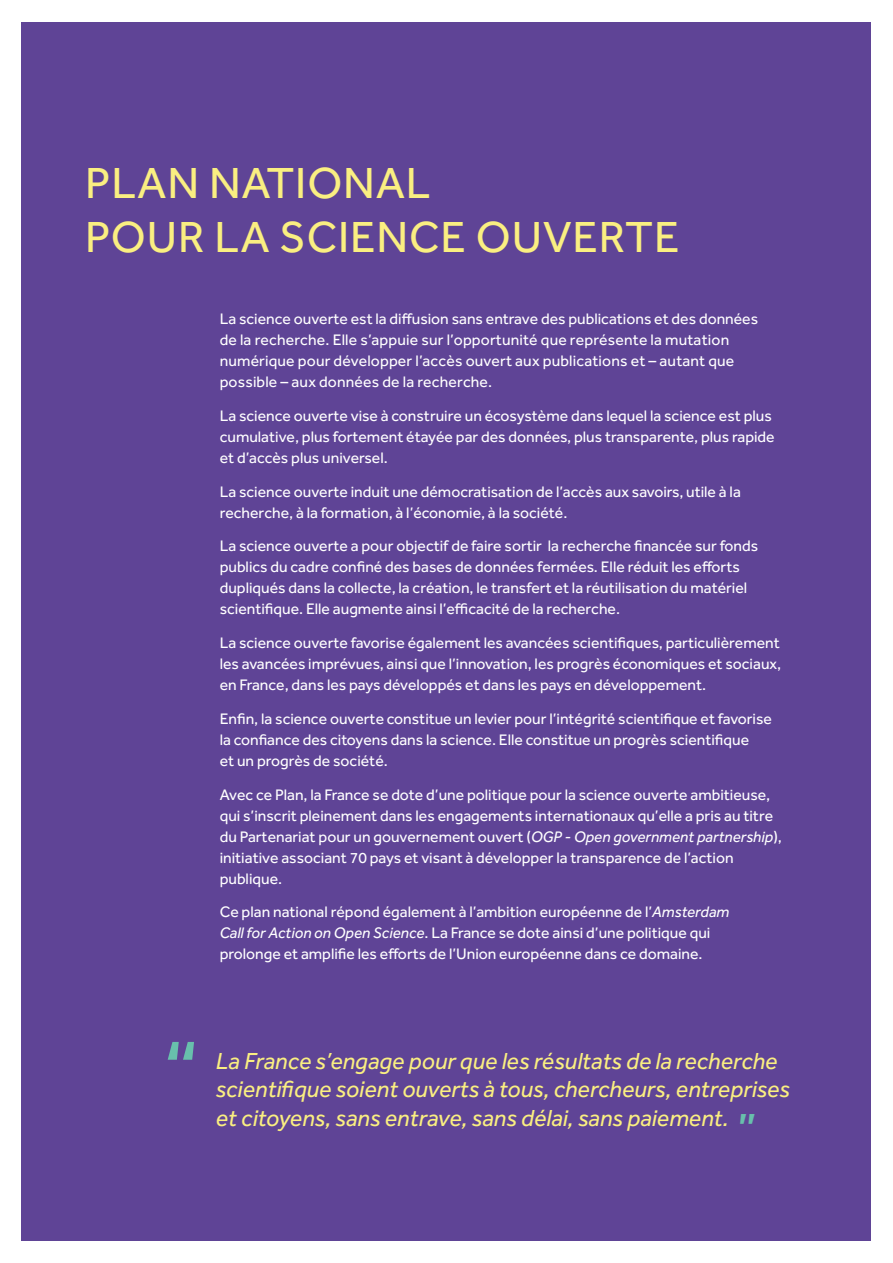
<style>
.page{position:relative;width:893px;height:1263px;background:#5f4496}
.page>*{position:absolute;margin:0;border:0;box-sizing:border-box;transform-origin:0 0}
.t1{font:90px "Effra";color:#68c0ac}
.t2{font:45px/54px "Effra";letter-spacing:.02em;color:#faef81}
.t3{font:italic 24px/28.8px "Effra";color:#faef81}
.t4{font:15.75px/21px "Effra";color:#fff}
.s1{font-style:italic}
.s2{font-style:normal;font-size:49.5px;color:#68c0ac}
</style>
<div class="page">
<div style="left:0;top:0;width:893px;height:21px;background:#fff"></div>
<div style="left:0;top:1242px;width:893px;height:21px;background:#fff"></div>
<div style="left:872px;top:0;width:21px;height:1263px;background:#fff"></div>
<div style="left:0;top:0;width:21px;height:1263px;background:#fff"></div>
<h2 class="t2" style="left:85px;top:155px;width:596px">PLAN NATIONAL<br>POUR LA SCIENCE OUVERTE</h2>
<p class="t4" style="left:220px;top:308px;width:540px">La science ouverte est la diffusion sans entrave des publications et des données de la recherche. Elle s’appuie sur l’opportunité que représente la mutation numérique pour développer l’accès ouvert aux publications et – autant que possible – aux données de la recherche.</p>
<p class="t4" style="left:220px;top:405px;width:556px">La science ouverte vise à construire un écosystème dans lequel la science est plus cumulative, plus fortement étayée par des données, plus transparente, plus rapide et d’accès plus universel.</p>
<p class="t4" style="left:220px;top:481px;width:523px">La science ouverte induit une démocratisation de l’accès aux savoirs, utile à la recherche, à la formation, à l’économie, à la société.</p>
<p class="t4" style="left:220px;top:535px;width:540px">La science ouverte a pour objectif de faire sortir la recherche financée sur fonds publics du cadre confiné des bases de données fermées. Elle réduit les efforts dupliqués dans la collecte, la création, le transfert et la réutilisation du matériel scientifique. Elle augmente ainsi l’efficacité de la recherche.</p>
<p class="t4" style="left:220px;top:632px;width:563px;text-align:justify">La science ouverte favorise également les avancées scientifiques, particulièrement les avancées imprévues, ainsi que l’innovation, les progrès économiques et sociaux, en France, dans les pays développés et dans les pays en développement.</p>
<p class="t4" style="left:220px;top:708px;width:554px">Enfin, la science ouverte constitue un levier pour l’intégrité scientifique et favorise la confiance des citoyens dans la science. Elle constitue un progrès scientifique<br>et un progrès de société.</p>
<p class="t4" style="left:220px;top:784px;width:564px">Avec ce Plan, la France se dote d’une politique pour la science ouverte ambitieuse, qui s’inscrit pleinement dans les engagements internationaux qu’elle a pris au titre du Partenariat pour un gouvernement ouvert (<span class="s1">OGP - Open government partnership</span>), initiative associant 70 pays et visant à développer la transparence de l’action publique.</p>
<p class="t4" style="left:220px;top:901px;width:511px">Ce plan national répond également à l’ambition européenne de l’<span class="s1">Amsterdam<br>Call for Action on Open Science</span>. La France se dote ainsi d’une politique qui prolonge et amplifie les efforts de l’Union européenne dans ce domaine.</p>
<h1 class="t1" style="left:163px;top:1019px;width:38px">“</h1>
<h3 class="t3" style="left:216px;top:1046px;width:576px">La France s’engage pour que les résultats de la recherche scientifique soient ouverts à tous, chercheurs, entreprises et citoyens, sans entrave, sans délai, sans paiement. <span class="s2">”</span></h3>
</div>
